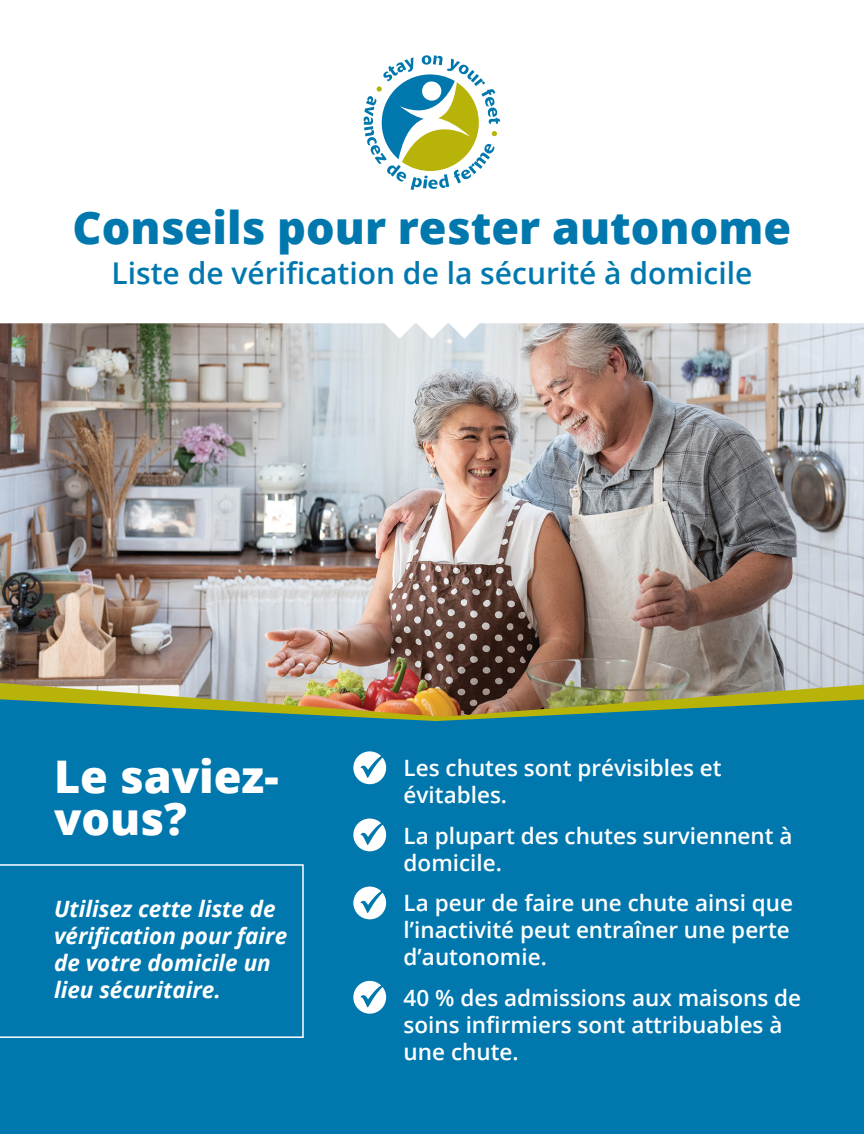
<style>
.page{position:relative;width:864px;height:1134px;background:#fff}
.page>*{position:absolute;margin:0;border:0;box-sizing:border-box;transform-origin:0 0}
.t1{font:800 45px "Open Sans";color:#0078ae}
.t2{font:800 45px/42px "Open Sans";color:#fff}
.t3{font:600 30px "Open Sans";color:#0078ae}
.t4{font:600 22.5px/27px "Open Sans";color:#fff}
.t5{font:italic 700 22.5px/27px "Open Sans";color:#fff}
</style>
<div class="page">
<img style="left:0;top:339px;width:864px;height:344px">
<img style="left:0;top:683px;width:864px;height:16px">
<svg style="left:0;top:118px;width:864px;height:221px"></svg>
<div style="left:0;top:699px;width:864px;height:435px;background:#0078ae"></div>
<svg style="left:364px;top:55px;width:136px;height:135px"></svg>
<svg style="left:353px;top:751px;width:33px;height:33px"></svg>
<svg style="left:353px;top:819px;width:33px;height:32px"></svg>
<svg style="left:353px;top:887px;width:33px;height:32px"></svg>
<svg style="left:353px;top:981px;width:33px;height:33px"></svg>
<div style="left:0;top:864px;width:304px;height:174px;background:#0078ae"></div>
<p class="t1" style="left:73px;top:193px;width:720px">Conseils pour rester autonome</p>
<p class="t3" style="left:112px;top:252px;width:642px">Liste de vérification de la sécurité à domicile</p>
<p class="t2" style="left:54px;top:754px;width:226px">Le saviez&shy;vous?</p>
<p class="t5" style="left:54px;top:895px;width:235px">Utilisez cette liste de vérification pour faire de votre domicile un lieu sécuritaire.</p>
<p class="t4" style="left:404px;top:754px;width:320px">Les chutes sont prévisibles et évitables.</p>
<p class="t4" style="left:404px;top:822px;width:391px">La plupart des chutes surviennent à domicile.</p>
<p class="t4" style="left:404px;top:889px;width:391px">La peur de faire une chute ainsi que l’inactivité peut entraîner une perte d’autonomie.</p>
<p class="t4" style="left:404px;top:984px;width:399px">40 % des admissions aux maisons de soins infirmiers sont attribuables à une chute.</p>
</div>
